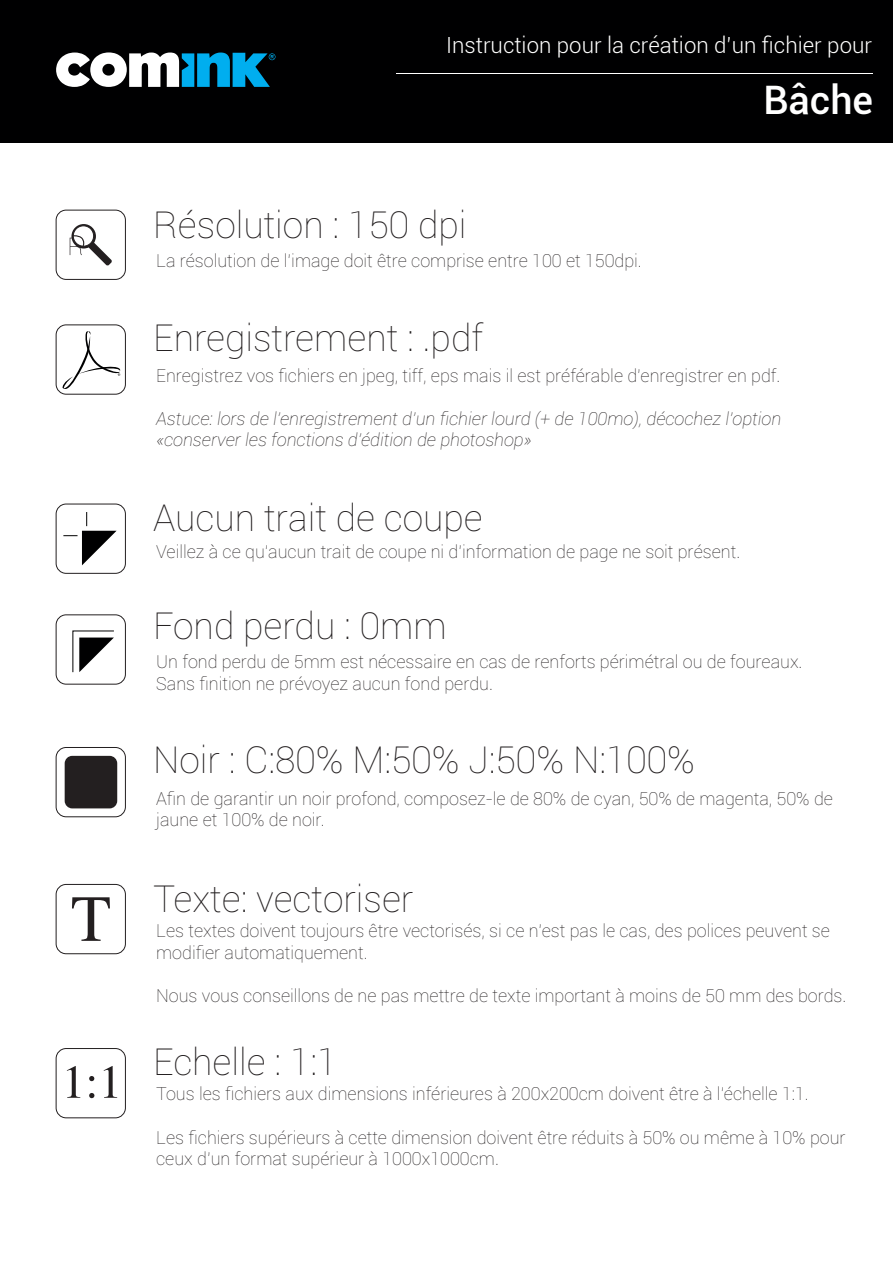
<style>
.page{position:relative;width:893px;height:1263px;background:#fff}
.page>*{position:absolute;margin:0;border:0;box-sizing:border-box;transform-origin:0 0}
.t1{font:500 39.3px "Roboto";color:#fff}
.t2{font:100 37.2px "Roboto";color:#231f20}
.t3{font:300 22.2px "Roboto";color:#fff}
.t4{font:100 18px/21.6px "Roboto";color:#231f20}
.t5{font:italic 100 18px/21.6px "Roboto";color:#231f20}
</style>
<div class="page">
<div style="left:0;top:0;width:893px;height:142px;background:#000001"></div>
<div style="left:56px;top:210px;width:70px;height:70px;border:1px solid #231f20;border-radius:10px"></div>
<div style="left:56px;top:325px;width:70px;height:69px;border:1px solid #231f20;border-radius:10px"></div>
<svg style="left:62px;top:331px;width:61px;height:59px"></svg>
<div style="left:56px;top:504px;width:70px;height:70px;border:1px solid #231f20;border-radius:10px"></div>
<svg style="left:63px;top:512px;width:54px;height:53px"></svg>
<div style="left:56px;top:614px;width:70px;height:70px;border:1px solid #231f20;border-radius:10px"></div>
<div style="left:56px;top:747px;width:70px;height:70px;border:1px solid #231f20;border-radius:10px"></div>
<div style="left:56px;top:884px;width:70px;height:70px;border:1px solid #231f20;border-radius:10px"></div>
<svg style="left:72px;top:630px;width:42px;height:43px"></svg>
<svg style="left:70px;top:224px;width:42px;height:42px"></svg>
<svg style="left:72px;top:897px;width:38px;height:44px"></svg>
<div style="left:56px;top:1048px;width:70px;height:70px;border:1px solid #231f20;border-radius:10px"></div>
<svg style="left:67px;top:1066px;width:13px;height:32px"></svg>
<svg style="left:89px;top:1076px;width:5px;height:22px"></svg>
<svg style="left:104px;top:1066px;width:13px;height:32px"></svg>
<hr style="left:396px;top:73px;width:477px;height:1px;background:#fff">
<div style="left:65px;top:756px;width:52px;height:52px;background:#231f20;border-radius:8px"></div>
<svg style="left:56px;top:52px;width:219px;height:35px"></svg>
<p class="t3" style="left:446px;top:29px;width:427px">Instruction pour la création d’un fichier pour</p>
<h1 class="t1" style="left:763px;top:72px;width:111px">Bâche</h1>
<h2 class="t2" style="left:153px;top:199px;width:315px">Résolution : 150 dpi</h2>
<p class="t4" style="left:156px;top:249px;width:487px">La résolution de l’image doit être comprise entre 100 et 150dpi.</p>
<h2 class="t2" style="left:153px;top:312px;width:331px">Enregistrement : .pdf</h2>
<p class="t4" style="left:156px;top:364px;width:626px">Enregistrez vos fichiers en jpeg, tiff, eps mais il est préférable d’enregistrer en pdf.</p>
<p class="t5" style="left:156px;top:407px;width:626px">Astuce: lors de l’enregistrement d’un fichier lourd (+ de 100mo), décochez l’option «conserver les fonctions d’édition de photoshop»</p>
<h2 class="t2" style="left:153px;top:492px;width:331px">Aucun trait de coupe</h2>
<p class="t4" style="left:156px;top:540px;width:585px">Veillez à ce qu’aucun trait de coupe ni d’information de page ne soit présent.</p>
<h2 class="t2" style="left:153px;top:600px;width:295px">Fond perdu : 0mm</h2>
<p class="t4" style="left:156px;top:651px;width:648px">Un fond perdu de 5mm est nécessaire en cas de renforts périmétral ou de foureaux.<br>Sans finition ne prévoyez aucun fond perdu.</p>
<h2 class="t2" style="left:153px;top:734px;width:543px">Noir : C:80% M:50% J:50% N:100%</h2>
<p class="t4" style="left:156px;top:787px;width:678px">Afin de garantir un noir profond, composez-le de 80% de cyan, 50% de magenta, 50% de jaune et 100% de noir.</p>
<h2 class="t2" style="left:153px;top:873px;width:262px">Texte: vectoriser</h2>
<p class="t4" style="left:156px;top:919px;width:675px">Les textes doivent toujours être vectorisés, si ce n’est pas le cas, des polices peuvent se modifier automatiquement.</p>
<p class="t4" style="left:156px;top:984px;width:692px">Nous vous conseillons de ne pas mettre de texte important à moins de 50 mm des bords.</p>
<h2 class="t2" style="left:153px;top:1036px;width:186px">Echelle : 1:1</h2>
<p class="t4" style="left:156px;top:1082px;width:654px">Tous les fichiers aux dimensions inférieures à 200x200cm doivent être à l’échelle 1:1.</p>
<p class="t4" style="left:156px;top:1126px;width:691px">Les fichiers supérieurs à cette dimension doivent être réduits à 50% ou même à 10% pour ceux d’un format supérieur à 1000x1000cm.</p>
</div>
